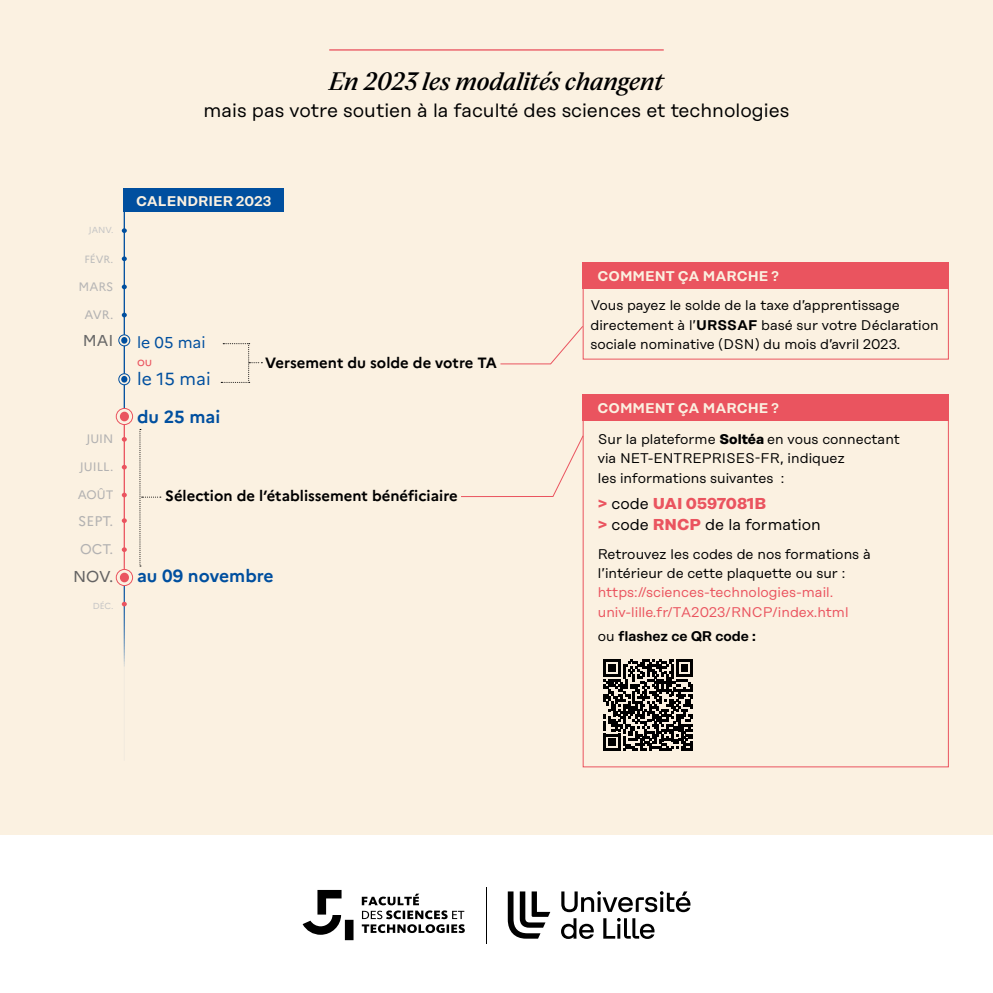
<style>
.page{position:relative;width:993px;height:993px;background:#fff}
.page>*{position:absolute;margin:0;border:0;box-sizing:border-box;transform-origin:0 0}
.t1{font:italic 500 24.5px "Eliza";color:#000}
.t2{font:19.25px "Rational Display";color:#000}
.t3{font:700 17.5px "Marianne";color:#004f9f}
.t4{font:17.5px "Marianne";color:#004f9f}
.t5{font:15.75px/21px "Rational Display";color:#000}
.t6{font:15.75px "Marianne";color:#004f9f}
.t7{font:15.75px "Marianne";color:#646363}
.t8{font:15.75px "Marianne";color:#686868}
.t9{font:700 14.88px "Marianne";color:#000}
.t10{font:14px/19.2px "Rational Display";color:#000}
.t11{font:14px/19.2px "Rational Display";color:#ea545f}
.t12{font:600 14px "Rational Display";color:#fbf1e1}
.t13{font:600 14px "Rational Display";color:#000}
.t14{font:14px "Marianne";color:#b3b2b2}
.t15{font:12.25px "Marianne";color:#b3b2b2}
.t16{font:12.25px "Marianne";color:#b7b6b6}
.t17{font:12.25px "Marianne";color:#ea545f}
.t18{font:10.5px "Marianne";color:#bcbcbc}
.t19{font:8.75px "Marianne";color:#c6c6c6}
.s1{font-weight:600}
.s2{font-weight:700}
.s3{font-weight:700;color:#ea545f}
.s4{font-weight:400}
</style>
<div class="page">
<div style="left:0;top:0;width:992px;height:833px;background:#fbf1e1"></div>
<hr style="left:329px;top:49px;width:334px;height:2px;background:#ea545f">
<svg style="left:500px;top:326px;width:83px;height:38px"></svg>
<svg style="left:461px;top:437px;width:121px;height:60px"></svg>
<svg style="left:139px;top:429px;width:22px;height:137px"></svg>
<svg style="left:221px;top:343px;width:41px;height:40px"></svg>
<hr style="left:124px;top:211px;width:1px;height:205px;background:#004f9f">
<hr style="left:124px;top:416px;width:1px;height:160px;background:#ea545f">
<hr style="left:124px;top:576px;width:1px;height:184px;background:#004f9f">
<svg style="left:122px;top:312px;width:5px;height:5px"></svg>
<svg style="left:122px;top:284px;width:5px;height:5px"></svg>
<svg style="left:122px;top:256px;width:5px;height:5px"></svg>
<svg style="left:122px;top:228px;width:5px;height:5px"></svg>
<svg style="left:122px;top:437px;width:5px;height:4px"></svg>
<svg style="left:122px;top:464px;width:5px;height:5px"></svg>
<svg style="left:122px;top:492px;width:5px;height:5px"></svg>
<svg style="left:122px;top:547px;width:5px;height:4px"></svg>
<svg style="left:122px;top:601px;width:5px;height:5px"></svg>
<div style="left:124px;top:188px;width:160px;height:23px;background:#004f9f"></div>
<div style="left:582px;top:262px;width:366px;height:26px;background:#ea545f"></div>
<div style="left:582px;top:394px;width:366px;height:26px;background:#ea545f"></div>
<svg style="left:603px;top:659px;width:89px;height:92px"></svg>
<svg style="left:116px;top:569px;width:16px;height:16px"></svg>
<div style="left:116px;top:569px;width:17px;height:16px;border:1px solid #ea545f;border-radius:50%"></div>
<div style="left:120px;top:572px;width:9px;height:10px;background:#ea545f;border-radius:50%"></div>
<svg style="left:119px;top:335px;width:11px;height:11px"></svg>
<div style="left:118px;top:334px;width:12px;height:12px;border:1px solid #004f9f;border-radius:50%"></div>
<svg style="left:121px;top:337px;width:6px;height:6px"></svg>
<svg style="left:119px;top:373px;width:11px;height:11px"></svg>
<div style="left:118px;top:373px;width:12px;height:12px;border:1px solid #004f9f;border-radius:50%"></div>
<svg style="left:121px;top:376px;width:6px;height:6px"></svg>
<svg style="left:116px;top:408px;width:16px;height:16px"></svg>
<div style="left:116px;top:408px;width:17px;height:16px;border:1px solid #ea545f;border-radius:50%"></div>
<div style="left:120px;top:411px;width:9px;height:10px;background:#ea545f;border-radius:50%"></div>
<hr style="left:485px;top:886px;width:1px;height:57px;background:#000">
<svg style="left:507px;top:891px;width:43px;height:47px"></svg>
<svg style="left:561px;top:891px;width:129px;height:47px"></svg>
<svg style="left:361px;top:893px;width:103px;height:39px"></svg>
<svg style="left:302px;top:889px;width:51px;height:50px"></svg>
<svg style="left:122px;top:518px;width:5px;height:5px"></svg>
<h1 class="t1" style="left:329px;top:66px;width:336px">En 2023 les modalités changent</h1>
<h2 class="t2" style="left:203px;top:99px;width:587px">mais pas votre soutien à la faculté des sciences et technologies</h2>
<p class="t19" style="left:89px;top:223px;width:26px">JANV.</p>
<p class="t18" style="left:84px;top:251px;width:31px">FÉVR.</p>
<p class="t16" style="left:78px;top:277px;width:36px">MARS</p>
<p class="t15" style="left:85px;top:305px;width:30px">AVR.</p>
<p class="t8" style="left:83px;top:328px;width:32px">MAI</p>
<p class="t15" style="left:86px;top:429px;width:28px">JUIN</p>
<p class="t15" style="left:80px;top:457px;width:35px">JUILL.</p>
<p class="t15" style="left:78px;top:485px;width:37px">AOÛT</p>
<p class="t14" style="left:78px;top:510px;width:37px">SEPT.</p>
<p class="t14" style="left:80px;top:538px;width:35px">OCT.</p>
<p class="t7" style="left:73px;top:564px;width:42px">NOV.</p>
<p class="t19" style="left:93px;top:598px;width:22px">DÉC.</p>
<p class="t12" style="left:136px;top:192px;width:137px">CALENDRIER 2023</p>
<p class="t6" style="left:137px;top:330px;width:70px">le 05 mai</p>
<p class="t4" style="left:137px;top:365px;width:75px">le 15 mai</p>
<p class="t17" style="left:137px;top:352px;width:17px">ou</p>
<p class="t3" style="left:137px;top:403px;width:85px">du 25 mai</p>
<p class="t9" style="left:265px;top:351px;width:233px">Versement du solde de votre TA</p>
<p class="t9" style="left:165px;top:484px;width:294px">Sélection de l’établissement bénéficiaire</p>
<p class="t3" style="left:137px;top:562px;width:138px">au 09 novembre</p>
<p class="t12" style="left:597px;top:268px;width:183px">COMMENT ÇA MARCHE ?</p>
<p class="t10" style="left:590px;top:295px;width:350px">Vous payez le solde de la taxe d’apprentissage directement à l’<span class="s1">URSSAF</span> basé sur votre Déclaration sociale nominative (DSN) du mois d’avril 2023.</p>
<p class="t12" style="left:597px;top:399px;width:183px">COMMENT ÇA MARCHE ?</p>
<p class="t10" style="left:597px;top:429px;width:303px">Sur la plateforme <span class="s2">Soltéa</span> en vous connectant via NET-ENTREPRISES-FR, indiquez<br>les informations suivantes :</p>
<p class="t5" style="left:597px;top:492px;width:224px"><span class="s3">&gt;</span> code <span class="s3">UAI 0597081B<br>&gt;</span> code <span class="s3">RNCP</span> de la formation</p>
<p class="t10" style="left:597px;top:544px;width:274px">Retrouvez les codes de nos formations à l’intérieur de cette plaquette ou sur :</p>
<p class="t11" style="left:597px;top:582px;width:252px">https://sciences-technologies-mail. univ-lille.fr/TA2023/RNCP/index.html</p>
<p class="t13" style="left:597px;top:627px;width:160px"><span class="s4">ou</span> flashez ce QR code :</p>
</div>
